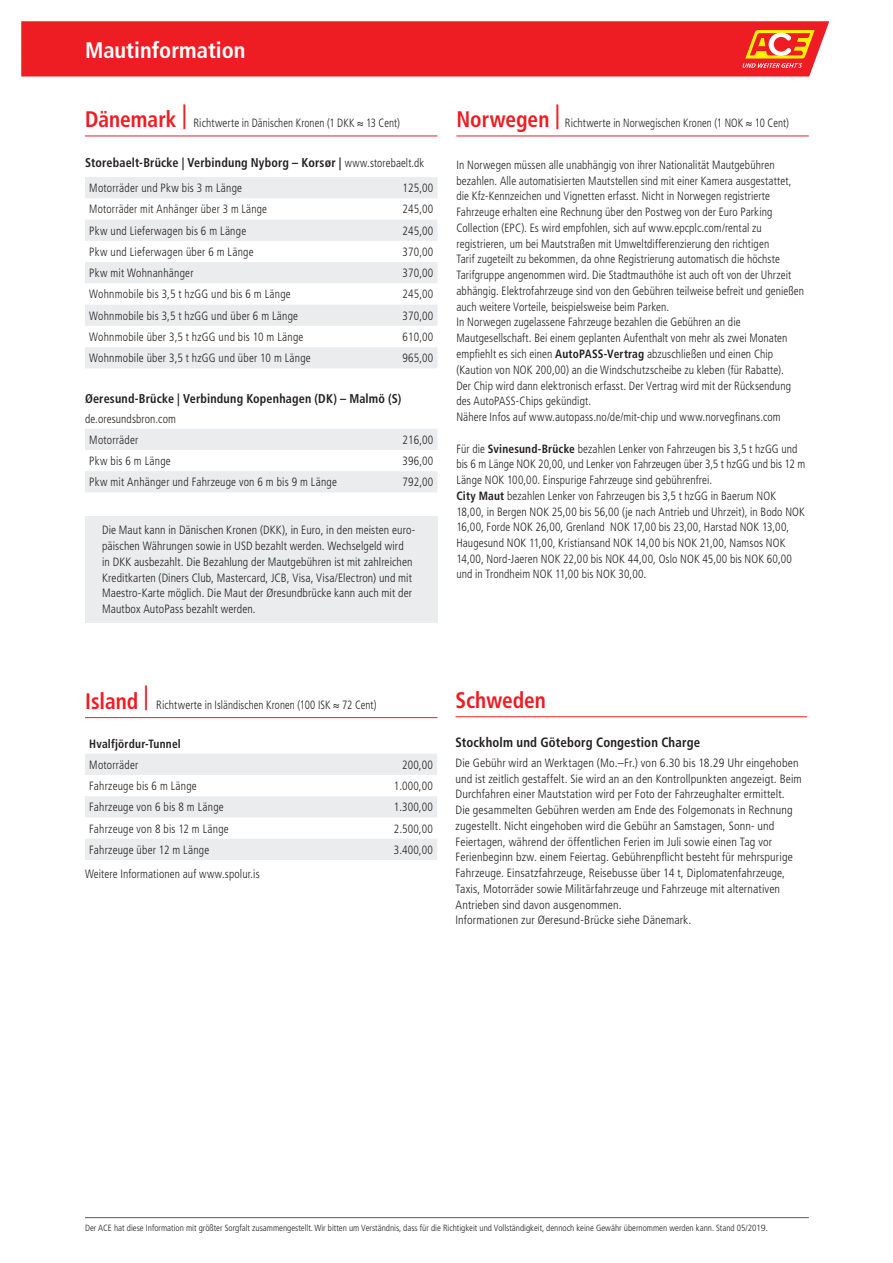
<style>
.page{position:relative;width:893px;height:1263px;background:#fff}
.page>*{position:absolute;margin:0;border:0;box-sizing:border-box;transform-origin:0 0}
.t1{font:700 condensed 22.5px "Frutiger LT Pro";color:#fff}
.t2{font:700 condensed 22.5px "Frutiger LT Pro";color:#ee1d23;scale:.95 1}
.t3{font:700 condensed 13.5px "Frutiger LT Pro";letter-spacing:.015em;color:#231f20;scale:.95 1}
.t4{font:700 condensed 12.75px "Frutiger LT Pro";letter-spacing:.015em;color:#231f20;scale:.95 1}
.t5{font:300 condensed 12px/15.8px "Frutiger LT Pro";letter-spacing:.01em;color:#231f20;scale:.95 1}
.t6{font:300 condensed 12px/15.8px "Frutiger LT Pro";letter-spacing:.01em;color:#231f20}
.t7{font:300 condensed 12px "Frutiger LT Pro";letter-spacing:.01em;color:#231f20;scale:.93 1}
.t8{font:700 condensed 12px "Frutiger LT Pro";letter-spacing:.015em;color:#231f20;scale:.95 1}
.t9{font:300 condensed 9px "Frutiger LT Pro";color:#231f20}
.s1{font-weight:700;font-size:22.5px;color:#ee1d23}
.s2{font-weight:300;font-size:12px}
.s3{font-weight:700}
.s4{font-stretch:normal}
</style>
<div class="page">
<div style="left:21px;top:21px;width:808px;height:56px;background:#ee1d23"></div>
<svg style="left:742px;top:30px;width:73px;height:38px;background:#f46d37"></svg>
<div style="left:85px;top:516px;width:352px;height:107px;background:#ebecee"></div>
<svg style="left:85px;top:177px;width:352px;height:191px;fill:#ebecee"></svg>
<svg style="left:85px;top:429px;width:352px;height:63px"></svg>
<hr style="left:455px;top:716px;width:352px;height:1px;background:#ee1d23">
<svg style="left:85px;top:754px;width:352px;height:106px"></svg>
<hr style="left:85px;top:1217px;width:724px;height:1px;background:#57585a">
<hr style="left:85px;top:136px;width:352px;height:1px;background:#ee1d23">
<hr style="left:456px;top:136px;width:353px;height:1px;background:#ee1d23">
<hr style="left:85px;top:717px;width:352px;height:1px;background:#ee1d23">
<h1 class="t1" style="left:85px;top:37px;width:162px">Mautinformation</h1>
<p class="t5" style="left:85px;top:115px;width:333px"><span class="s1">Dänemark</span> <sup>|</sup> Richtwerte in Dänischen Kronen (1 DKK ≈ 13 Cent)</p>
<p class="t5" style="left:456px;top:115px;width:352px"><span class="s1">Norwegen</span> <sup>|</sup> Richtwerte in Norwegischen Kronen (1 NOK ≈ 10 Cent)</p>
<p class="t4" style="left:85px;top:155px;width:359px">Storebaelt-Brücke | Verbindung Nyborg – Korsør | <span class="s2">www.storebaelt.dk</span></p>
<p class="t5" style="left:89px;top:180px;width:162px">Motorräder und Pkw bis 3 m Länge</p>
<p class="t5" style="left:403px;top:180px;width:34px">125,00</p>
<p class="t7" style="left:89px;top:202px;width:193px">Motorräder mit Anhänger über 3 m Länge</p>
<p class="t5" style="left:403px;top:201px;width:34px">245,00</p>
<p class="t5" style="left:89px;top:223px;width:167px">Pkw und Lieferwagen bis 6 m Länge</p>
<p class="t5" style="left:403px;top:223px;width:34px">245,00</p>
<p class="t5" style="left:89px;top:244px;width:174px">Pkw und Lieferwagen über 6 m Länge</p>
<p class="t5" style="left:403px;top:244px;width:34px">370,00</p>
<p class="t5" style="left:89px;top:265px;width:111px">Pkw mit Wohnanhänger</p>
<p class="t5" style="left:403px;top:265px;width:34px">370,00</p>
<p class="t5" style="left:89px;top:287px;width:214px">Wohnmobile bis 3,5 t hzGG und bis 6 m Länge</p>
<p class="t5" style="left:403px;top:287px;width:34px">245,00</p>
<p class="t5" style="left:89px;top:308px;width:221px">Wohnmobile bis 3,5 t hzGG und über 6 m Länge</p>
<p class="t5" style="left:403px;top:308px;width:34px">370,00</p>
<p class="t5" style="left:89px;top:329px;width:227px">Wohnmobile über 3,5 t hzGG und bis 10 m Länge</p>
<p class="t5" style="left:403px;top:329px;width:34px">610,00</p>
<p class="t5" style="left:89px;top:350px;width:235px">Wohnmobile über 3,5 t hzGG und über 10 m Länge</p>
<p class="t5" style="left:403px;top:350px;width:34px">965,00</p>
<p class="t4" style="left:85px;top:391px;width:335px">Øeresund-Brücke | Verbindung Kopenhagen (DK) – Malmö (S)</p>
<p class="t5" style="left:89px;top:408px;width:93px;line-height:21.1px;text-indent:-4px">de.oresundsbron.com<br>Motorräder</p>
<p class="t5" style="left:403px;top:432px;width:34px">216,00</p>
<p class="t5" style="left:89px;top:453px;width:87px">Pkw bis 6 m Länge</p>
<p class="t5" style="left:403px;top:453px;width:34px">396,00</p>
<p class="t5" style="left:89px;top:474px;width:262px">Pkw mit Anhänger und Fahrzeuge von 6 m bis 9 m Länge</p>
<p class="t5" style="left:403px;top:474px;width:34px">792,00</p>
<p class="t6" style="left:102px;top:522px;width:315px">Die Maut kann in Dänischen Kronen (DKK), in Euro, in den meisten euro&shy;päischen Währungen sowie in USD bezahlt werden. Wechselgeld wird<br>in DKK ausbezahlt. Die Bezahlung der Mautgebühren ist mit zahlreichen Kreditkarten (Diners Club, Mastercard, JCB, Visa, Visa/Electron) und mit Maestro-Karte möglich. Die Maut der Øresundbrücke kann auch mit der Mautbox AutoPass bezahlt werden.</p>
<p class="t5" style="left:456px;top:157px;width:368px">In Norwegen müssen alle unabhängig von ihrer Nationalität Mautgebühren bezahlen. Alle automatisierten Mautstellen sind mit einer Kamera ausgestattet, die Kfz-Kennzeichen und Vignetten erfasst. Nicht in Norwegen registrierte Fahrzeuge erhalten eine Rechnung über den Postweg von der Euro Parking Collection (EPC). Es wird empfohlen, sich auf www.epcplc.com/rental zu registrieren, um bei Mautstraßen mit Umweltdifferenzierung den richtigen<br>Tarif zugeteilt zu bekommen, da ohne Registrierung automatisch die höchste Tarifgruppe angenommen wird. Die Stadtmauthöhe ist auch oft von der Uhrzeit abhängig. Elektrofahrzeuge sind von den Gebühren teilweise befreit und genießen auch weitere Vorteile, beispielsweise beim Parken.<br>In Norwegen zugelassene Fahrzeuge bezahlen die Gebühren an die Mautgesellschaft. Bei einem geplanten Aufenthalt von mehr als zwei Monaten empfiehlt es sich einen <span class="s3">AutoPASS-Vertrag</span> abzuschließen und einen Chip (Kaution von NOK 200,00) an die Windschutzscheibe zu kleben (für Rabatte).<br>Der Chip wird dann elektronisch erfasst. Der Vertrag wird mit der Rücksendung des AutoPASS-Chips gekündigt.<br>Nähere Infos auf www.autopass.no/de/mit-chip und www.norvegfinans.com</p>
<p class="t5" style="left:456px;top:441px;width:369px">Für die <span class="s3">Svinesund-Brücke</span> bezahlen Lenker von Fahrzeugen bis 3,5 t hzGG und bis 6 m Länge NOK 20,00, und Lenker von Fahrzeugen über 3,5 t hzGG und bis 12 m Länge NOK 100,00. Einspurige Fahrzeuge sind gebührenfrei.<br><span class="s3">City Maut</span> bezahlen Lenker von Fahrzeugen bis 3,5 t hzGG in Baerum NOK 18,00, in Bergen NOK 25,00 bis 56,00 (je nach Antrieb und Uhrzeit), in Bodo NOK 16,00, Forde NOK 26,00, Grenland NOK 17,00 bis 23,00, Harstad NOK 13,00, Haugesund NOK 11,00, Kristiansand NOK 14,00 bis NOK 21,00, Namsos NOK 14,00, Nord-Jaeren NOK 22,00 bis NOK 44,00, Oslo NOK 45,00 bis NOK 60,00 und in Trondheim NOK 11,00 bis NOK 30,00.</p>
<p class="t5" style="left:85px;top:697px;width:308px"><span class="s1">Island</span> <sup>|</sup> Richtwerte in Isländischen Kronen (100 ISK ≈ 72 Cent)</p>
<p class="t8" style="left:89px;top:736px;width:98px">Hvalfjördur-Tunnel</p>
<p class="t5" style="left:89px;top:757px;width:53px">Motorräder</p>
<p class="t5" style="left:402px;top:757px;width:34px">200,00</p>
<p class="t5" style="left:89px;top:778px;width:115px">Fahrzeuge bis 6 m Länge</p>
<p class="t5" style="left:394px;top:778px;width:43px">1.000,00</p>
<p class="t5" style="left:89px;top:799px;width:143px">Fahrzeuge von 6 bis 8 m Länge</p>
<p class="t5" style="left:394px;top:799px;width:43px">1.300,00</p>
<p class="t5" style="left:89px;top:821px;width:148px">Fahrzeuge von 8 bis 12 m Länge</p>
<p class="t5" style="left:394px;top:821px;width:43px">2.500,00</p>
<p class="t5" style="left:89px;top:842px;width:128px">Fahrzeuge über 12 m Länge</p>
<p class="t5" style="left:394px;top:842px;width:43px">3.400,00</p>
<p class="t5" style="left:85px;top:866px;width:185px">Weitere Informationen auf www.spolur.is</p>
<h1 class="t2" style="left:455px;top:687px;width:97px">Schweden</h1>
<p class="t3" style="left:455px;top:734px;width:259px">Stockholm und Göteborg Congestion Charge</p>
<p class="t6" style="left:455px;top:755px;width:348px">Die Gebühr wird an Werktagen (Mo.–Fr.) von 6.30 bis 18.29 Uhr eingehoben und ist zeitlich gestaffelt. Sie wird an an den Kontrollpunkten angezeigt. Beim Durchfahren einer Mautstation wird per Foto der Fahrzeughalter ermittelt.<br>Die gesammelten Gebühren werden am Ende des Folgemonats in Rechnung zugestellt. Nicht eingehoben wird die Gebühr an Samstagen, Sonn- und Feiertagen, während der öffentlichen Ferien im Juli sowie einen Tag vor Ferienbeginn bzw. einem Feiertag. Gebührenpflicht besteht für mehrspurige Fahrzeuge. Einsatzfahrzeuge, Reisebusse über 14 t, Diplomatenfahrzeuge, Taxis, Motorräder sowie Militärfahrzeuge und Fahrzeuge mit alternativen Antrieben sind davon ausgenommen.<br>Informationen zur Øeresund-Brücke siehe Dänemark.</p>
<p class="t9" style="left:85px;top:1223px;width:684px">Der ACE hat diese Information mit größter Sorgfalt zusammengestellt. Wir bitten um Verständnis, dass für die Richtigkeit und Vollständigkeit, dennoch keine Gewähr übernommen werden kann. Stand 05/201<span class="s4">9</span>.</p>
</div>
